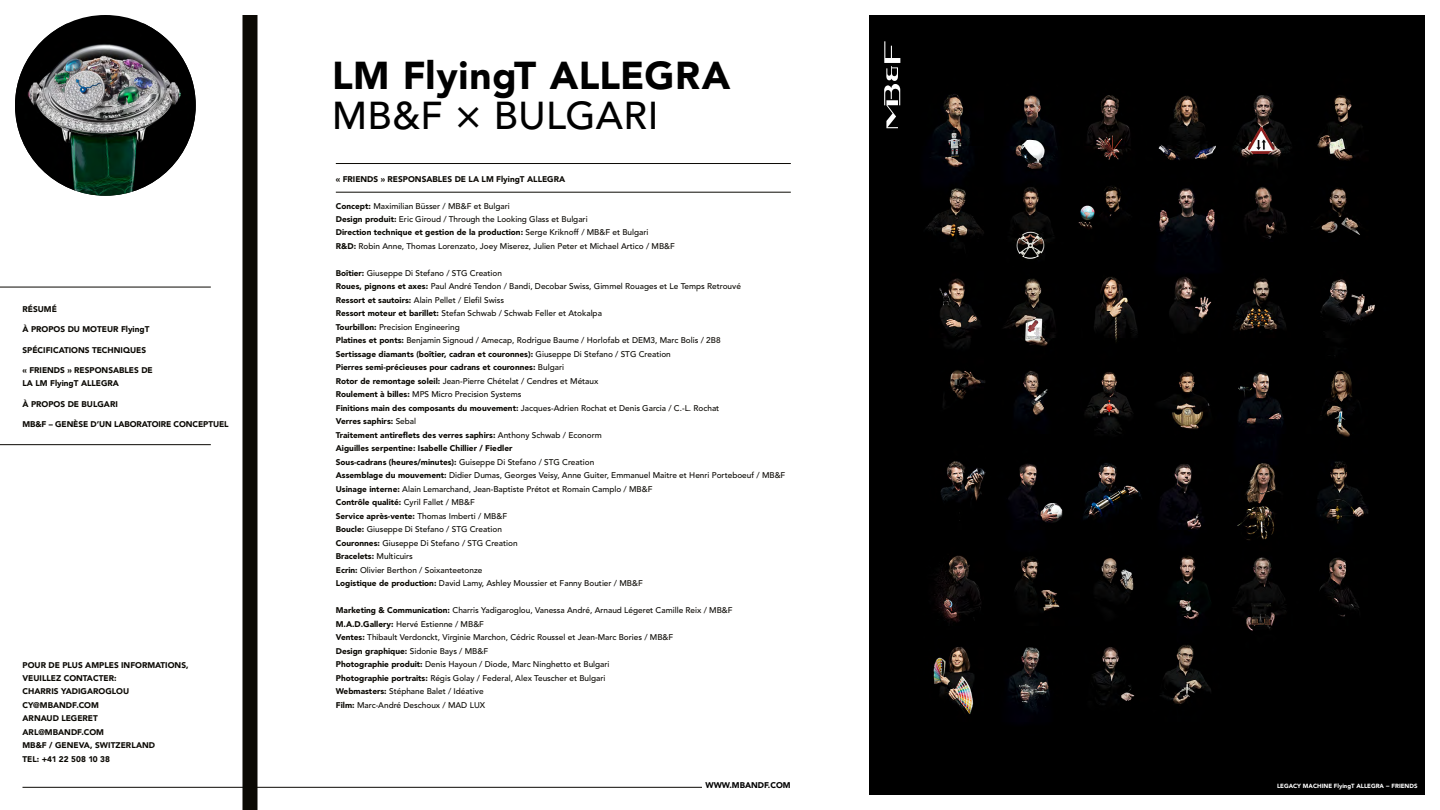
<style>
.page{position:relative;width:1440px;height:810px;background:#fff}
.page>*{position:absolute;margin:0;border:0;box-sizing:border-box;transform-origin:0 0}
.t1{font:900 38.62px "Avenir LT Std";letter-spacing:.01em;color:#000}
.t2{font:500 38.62px "Avenir LT Std";letter-spacing:.01em;color:#000}
.t3{font:500 8.25px/13.5px "Avenir LT Std";color:#0b0904}
.t4{font:900 8.25px/13.5px "Avenir LT Std";color:#0b0904}
.t5{font:900 8.25px/13.5px "Avenir";color:#0b0904}
.t6{font:900 8.25px "Avenir LT Std";color:#000}
.t7{font:900 6px "Avenir LT Std";color:#fff}
.s1{font-weight:900}
</style>
<div class="page">
<hr style="left:22px;top:787px;width:680px;height:1px;background:#0b0904">
<hr style="left:336px;top:163px;width:455px;height:1px;background:#0b0904">
<img style="left:15px;top:24px;width:181px;height:172px">
<div style="left:242px;top:15px;width:15px;height:795px;background:#0b0904"></div>
<hr style="left:0;top:287px;width:211px;height:1px;background:#0b0904">
<hr style="left:0;top:444px;width:211px;height:1px;background:#0b0904">
<hr style="left:336px;top:192px;width:455px;height:1px;background:#0b0904">
<svg style="left:869px;top:15px;width:556px;height:780px;background:#080606"></svg>
<p class="t4" style="left:22px;top:302px;width:36px">RÉSUMÉ</p>
<p class="t4" style="left:22px;top:323px;width:128px">À PROPOS DU MOTEUR FlyingT</p>
<p class="t4" style="left:22px;top:343px;width:125px">SPÉCIFICATIONS TECHNIQUES</p>
<p class="t4" style="left:22px;top:363px;width:132px">« FRIENDS » RESPONSABLES DE<br>LA LM FlyingT ALLEGRA</p>
<p class="t4" style="left:22px;top:397px;width:97px">À PROPOS DE BULGARI</p>
<p class="t4" style="left:22px;top:417px;width:208px">MB&amp;F – GENÈSE D’UN LABORATOIRE CONCEPTUEL</p>
<p class="t4" style="left:22px;top:658px;width:168px">POUR DE PLUS AMPLES INFORMATIONS,<br>VEUILLEZ CONTACTER:</p>
<p class="t5" style="left:22px;top:685px;width:134px">CHARRIS YADIGAROGLOU<br>CY@MBANDF.COM<br>ARNAUD LEGERET<br>ARL@MBANDF.COM<br>MB&amp;F / GENEVA, SWITZERLAND<br>TEL: +41 22 508 10 38</p>
<h1 class="t1" style="left:332px;top:52px;width:400px">LM FlyingT ALLEGRA</h1>
<h1 class="t2" style="left:332px;top:94px;width:328px">MB&amp;F × BULGARI</h1>
<p class="t4" style="left:336px;top:172px;width:231px">« FRIENDS » RESPONSABLES DE LA LM FlyingT ALLEGRA</p>
<p class="t3" style="left:336px;top:199px;width:341px"><span class="s1">Concept:</span> Maximilian Büsser / MB&amp;F et Bulgari<br><span class="s1">Design produit:</span> Eric Giroud / Through the Looking Glass et Bulgari<br><span class="s1">Direction technique et gestion de la production:</span> Serge Kriknoff / MB&amp;F et Bulgari<br><span class="s1">R&amp;D:</span> Robin Anne, Thomas Lorenzato, Joey Miserez, Julien Peter et Michael Artico / MB&amp;F</p>
<p class="t3" style="left:336px;top:267px;width:451px"><span class="s1">Boîtier:</span> Giuseppe Di Stefano / STG Creation<br><span class="s1">Roues, pignons et axes:</span> Paul André Tendon / Bandi, Decobar Swiss, Gimmel Rouages et Le Temps Retrouvé<br><span class="s1">Ressort et sautoirs:</span> Alain Pellet / Elefil Swiss<br><span class="s1">Ressort moteur et barillet:</span> Stefan Schwab / Schwab Feller et Atokalpa<br><span class="s1">Tourbillon:</span> Precision Engineering<br><span class="s1">Platines et ponts:</span> Benjamin Signoud / Amecap, Rodrigue Baume / Horlofab et DEM3, Marc Bolis / 2B8<br><span class="s1">Sertissage diamants (boîtier, cadran et couronnes):</span> Giuseppe Di Stefano / STG Creation<br><span class="s1">Pierres semi-précieuses pour cadrans et couronnes:</span> Bulgari<br><span class="s1">Rotor de remontage soleil:</span> Jean-Pierre Chételat / Cendres et Métaux<br><span class="s1">Roulement à billes:</span> MPS Micro Precision Systems<br><span class="s1">Finitions main des composants du mouvement:</span> Jacques-Adrien Rochat et Denis Garcia / C.-L. Rochat<br><span class="s1">Verres saphirs:</span> Sebal<br><span class="s1">Traitement antireflets des verres saphirs:</span> Anthony Schwab / Econorm<br><span class="s1">Aiguilles serpentine: Isabelle Chillier / Fiedler<br>Sous-cadrans (heures/minutes):</span> Guiseppe Di Stefano / STG Creation<br><span class="s1">Assemblage du mouvement:</span> Didier Dumas, Georges Veisy, Anne Guiter, Emmanuel Maitre et Henri Porteboeuf / MB&amp;F <span class="s1">Usinage interne:</span> Alain Lemarchand, Jean-Baptiste Prétot et Romain Camplo / MB&amp;F<br><span class="s1">Contrôle qualité:</span> Cyril Fallet / MB&amp;F<br><span class="s1">Service après-vente:</span> Thomas Imberti / MB&amp;F<br><span class="s1">Boucle:</span> Giuseppe Di Stefano / STG Creation<br><span class="s1">Couronnes:</span> Giuseppe Di Stefano / STG Creation<br><span class="s1">Bracelets:</span> Multicuirs<br><span class="s1">Ecrin:</span> Olivier Berthon / Soixanteetonze<br><span class="s1">Logistique de production:</span> David Lamy, Ashley Moussier et Fanny Boutier / MB&amp;F</p>
<p class="t3" style="left:336px;top:604px;width:398px"><span class="s1">Marketing &amp; Communication:</span> Charris Yadigaroglou, Vanessa André, Arnaud Légeret Camille Reix / MB&amp;F <span class="s1">M.A.D.Gallery:</span> Hervé Estienne / MB&amp;F<br><span class="s1">Ventes:</span> Thibault Verdonckt, Virginie Marchon, Cédric Roussel et Jean-Marc Bories / MB&amp;F<br><span class="s1">Design graphique:</span> Sidonie Bays / MB&amp;F<br><span class="s1">Photographie produit:</span> Denis Hayoun / Diode, Marc Ninghetto et Bulgari<br><span class="s1">Photographie portraits:</span> Régis Golay / Federal, Alex Teuscher et Bulgari<br><span class="s1">Webmasters:</span> Stéphane Balet / Idéative<br><span class="s1">Film:</span> Marc-André Deschoux / MAD LUX</p>
<p class="t6" style="left:705px;top:780px;width:87px">WWW.MBANDF.COM</p>
<p class="t7" style="left:1277px;top:782px;width:142px">LEGACY MACHINE FlyingT ALLEGRA − FRIENDS</p>
</div>
